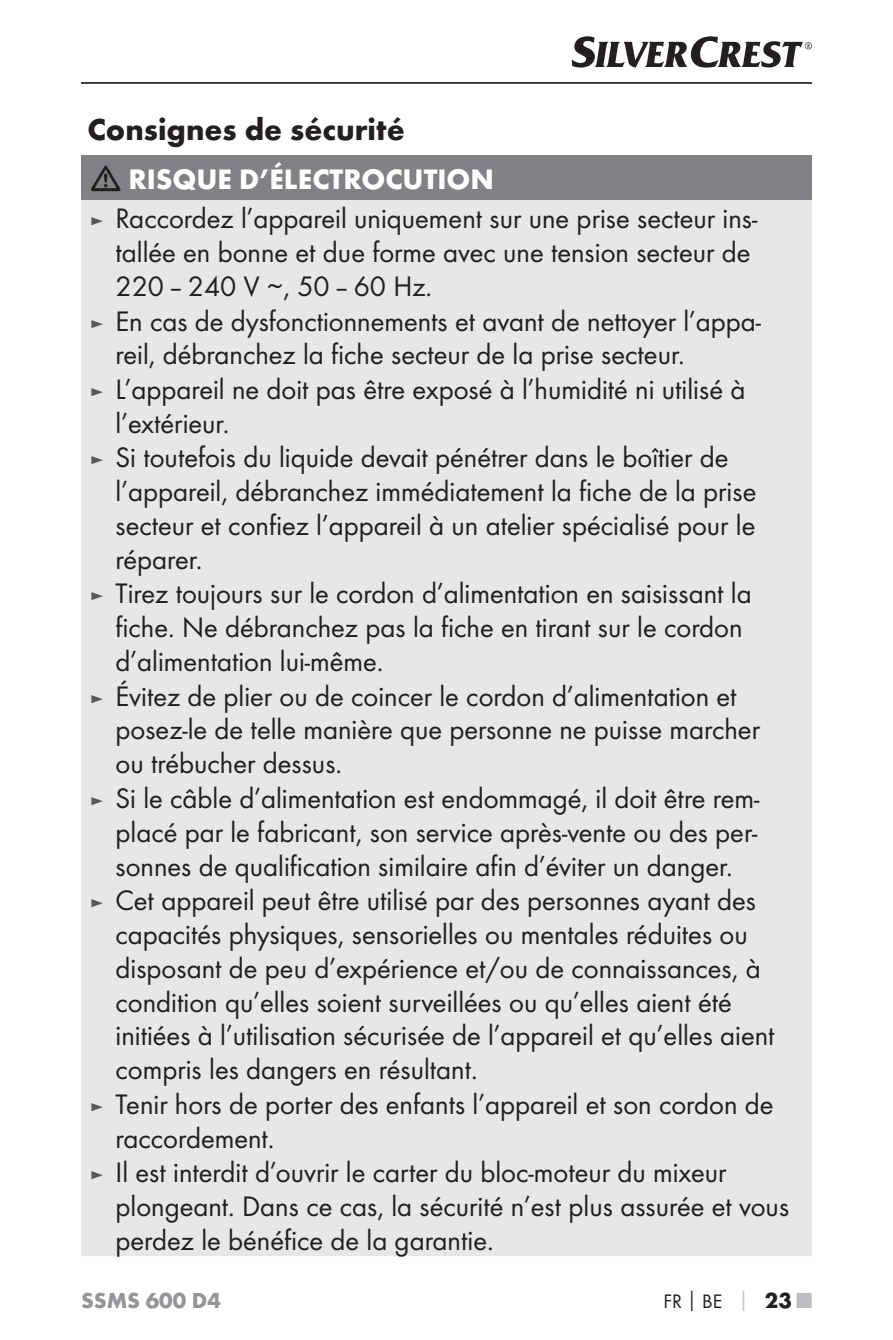
<style>
.page{position:relative;width:893px;height:1340px;background:#fff}
.page>*{position:absolute;margin:0;border:0;box-sizing:border-box;transform-origin:0 0}
.t1{font:700 31.5px "Futura";color:#231f20}
.t2{font:29.25px "Futura Boo";color:#231f20}
.t3{font:700 29.25px "Futura";color:#fff}
.t4{font:700 22.5px "Futura";color:#939598}
.t5{font:20.25px "Futura Boo";color:#231f20}
.s1{font-size:20.25px;color:#58595b}
.s2{font-family:"Futura";font-weight:700}
.s3{font-family:"Futura";font-weight:700;color:#bbbdc0}
.s4{font-family:"Futura";font-weight:700;font-size:22.5px}
.s5{font-family:"Futura";font-weight:700;font-size:22.5px;color:#bbbdc0}
</style>
<div class="page">
<hr style="left:81px;top:82px;width:731px;height:2px;background:#231f20">
<svg style="left:572px;top:36px;width:240px;height:32px"></svg>
<div style="left:81px;top:155px;width:731px;height:45px;background:#808285"></div>
<div style="left:81px;top:200px;width:731px;height:1056px;background:#e6e7e8"></div>
<svg style="left:91px;top:166px;width:29px;height:25px"></svg>
<p class="t1" style="left:87px;top:117px;width:319px">Consignes de sécurité</p>
<p class="t3" style="left:128px;top:168px;width:367px">RISQUE D’ÉLECTROCUTION</p>
<p class="t2" style="left:90px;top:205px;width:669px"><span class="s1">►</span> Raccordez l’appareil uniquement sur une prise secteur ins-</p>
<p class="t2" style="left:116px;top:239px;width:636px">tallée en bonne et due forme avec une tension secteur de</p>
<p class="t2" style="left:116px;top:273px;width:318px">220 – 240 V ∼, 50 – 60 Hz.</p>
<p class="t2" style="left:90px;top:307px;width:673px"><span class="s1">►</span> En cas de dysfonctionnements et avant de nettoyer l’appa-</p>
<p class="t2" style="left:116px;top:341px;width:571px">reil, débranchez la fiche secteur de la prise secteur.</p>
<p class="t2" style="left:90px;top:376px;width:657px"><span class="s1">►</span> L’appareil ne doit pas être exposé à l’humidité ni utilisé à</p>
<p class="t2" style="left:116px;top:409px;width:115px">l’extérieur.</p>
<p class="t2" style="left:90px;top:444px;width:640px"><span class="s1">►</span> Si toutefois du liquide devait pénétrer dans le boîtier de</p>
<p class="t2" style="left:116px;top:478px;width:642px">l’appareil, débranchez immédiatement la fiche de la prise</p>
<p class="t2" style="left:116px;top:512px;width:641px">secteur et confiez l’appareil à un atelier spécialisé pour le</p>
<p class="t2" style="left:116px;top:545px;width:89px">réparer.</p>
<p class="t2" style="left:90px;top:580px;width:663px"><span class="s1">►</span> Tirez toujours sur le cordon d’alimentation en saisissant la</p>
<p class="t2" style="left:116px;top:614px;width:629px">fiche. Ne débranchez pas la fiche en tirant sur le cordon</p>
<p class="t2" style="left:116px;top:648px;width:270px">d’alimentation lui-même.</p>
<p class="t2" style="left:90px;top:682px;width:648px"><span class="s1">►</span> Évitez de plier ou de coincer le cordon d’alimentation et</p>
<p class="t2" style="left:116px;top:716px;width:646px">posez-le de telle manière que personne ne puisse marcher</p>
<p class="t2" style="left:116px;top:750px;width:228px">ou trébucher dessus.</p>
<p class="t2" style="left:90px;top:784px;width:671px"><span class="s1">►</span> Si le câble d’alimentation est endommagé, il doit être rem-</p>
<p class="t2" style="left:116px;top:818px;width:643px">placé par le fabricant, son service après-vente ou des per-</p>
<p class="t2" style="left:116px;top:852px;width:619px">sonnes de qualification similaire afin d’éviter un danger.</p>
<p class="t2" style="left:90px;top:887px;width:668px"><span class="s1">►</span> Cet appareil peut être utilisé par des personnes ayant des</p>
<p class="t2" style="left:116px;top:920px;width:634px">capacités physiques, sensorielles ou mentales réduites ou</p>
<p class="t2" style="left:116px;top:954px;width:647px">disposant de peu d’expérience et/ou de connaissances, à</p>
<p class="t2" style="left:116px;top:988px;width:618px">condition qu’elles soient surveillées ou qu’elles aient été</p>
<p class="t2" style="left:116px;top:1022px;width:661px">initiées à l’utilisation sécurisée de l’appareil et qu’elles aient</p>
<p class="t2" style="left:116px;top:1055px;width:364px">compris les dangers en résultant.</p>
<p class="t2" style="left:90px;top:1090px;width:685px"><span class="s1">►</span> Tenir hors de porter des enfants l’appareil et son cordon de</p>
<p class="t2" style="left:116px;top:1124px;width:161px">raccordement.</p>
<p class="t2" style="left:90px;top:1158px;width:638px"><span class="s1">►</span> Il est interdit d’ouvrir le carter du bloc-moteur du mixeur</p>
<p class="t2" style="left:116px;top:1192px;width:675px">plongeant. Dans ce cas, la sécurité n’est plus assurée et vous</p>
<p class="t2" style="left:116px;top:1226px;width:380px">perdez le bénéfice de la garantie.</p>
<p class="t4" style="left:81px;top:1291px;width:142px">SSMS 600 D4</p>
<p class="t5" style="left:663px;top:1291px;width:150px">FR<span class="s2">│</span>BE <span class="s3">│</span> <span class="s4">23</span> <span class="s5">■</span></p>
</div>
